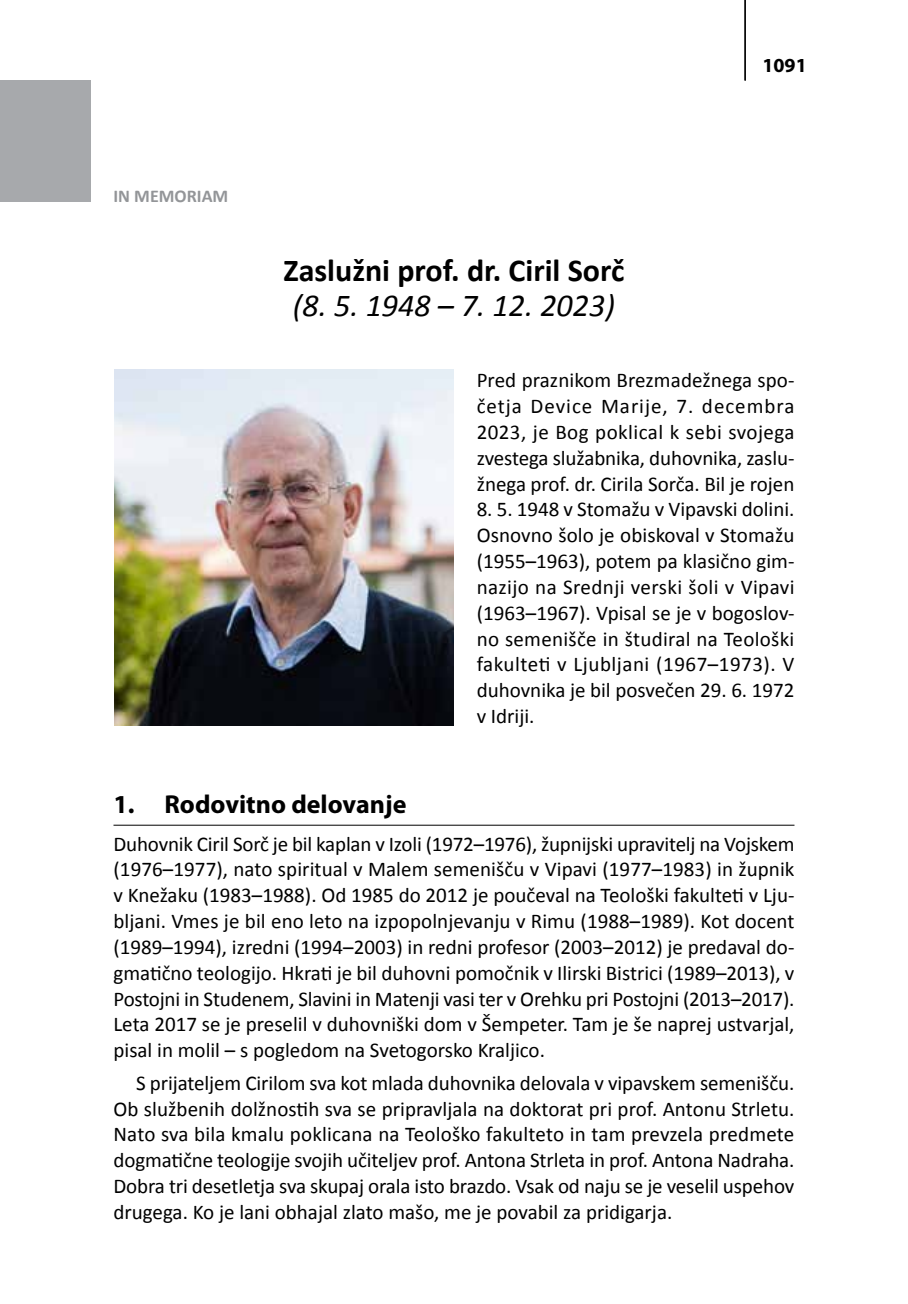
<style>
.page{position:relative;width:908px;height:1304px;background:#fff}
.page>*{position:absolute;margin:0;border:0;box-sizing:border-box;transform-origin:0 0}
.t1{font:700 32px "Calibri";color:#000}
.t2{font:italic 32px "Calibri";color:#000}
.t3{font:700 26px "Myriad Pro";color:#000}
.t4{font:21px/25.8px "Calibri";color:#000;text-align:justify}
.t5{font:700 20px "Myriad Pro";color:#000}
.t6{font:700 18px "Calibri";color:#939598}
</style>
<div class="page">
<hr style="left:744px;top:0;width:1px;height:81px;background:#000">
<div style="left:0;top:81px;width:91px;height:121px;background:#a7a9ac"></div>
<hr style="left:113px;top:825px;width:681px;height:1px;background:#000">
<img style="left:114px;top:370px;width:340px;height:356px">
<p class="t6" style="left:113px;top:184px;width:116px">IN MEMORIAM</p>
<h1 class="t1" style="left:283px;top:250px;width:342px">Zaslužni prof. dr. Ciril Sorč</h1>
<h1 class="t2" style="left:293px;top:284px;width:323px">(8. 5. 1948 – 7. 12. 2023)</h1>
<p class="t5" style="left:762px;top:52px;width:46px">1091</p>
<p class="t4" style="left:476px;top:367px;width:319px">Pred praznikom Brezmadežnega spo&shy;četja Device Marije, 7. decembra 2023, je Bog poklical k sebi svojega zvestega služabnika, duhovnika, zaslu&shy;žnega prof. dr. Cirila Sorča. Bil je rojen</p>
<p class="t4" style="left:476px;top:497px;width:319px">8. 5. 1948 v Stomažu v Vipavski dolini.<br>Osnovno šolo je obiskoval v Stomažu (1955–1963), potem pa klasično gim&shy;nazijo na Srednji verski šoli v Vipavi (1963–1967). Vpisal se je v bogoslov&shy;no semenišče in študiral na Teološki fakulteti v Ljubljani (1967–1973). V duhovnika je bil posvečen 29. 6. 1972 v Idriji.</p>
<p class="t3" style="left:113px;top:788px;width:294px">1. Rodovitno delovanje</p>
<p class="t4" style="left:113px;top:831px;width:682px">Duhovnik Ciril Sorč je bil kaplan v Izoli (1972–1976), župnijski upravitelj na Vojskem (1976–1977), nato spiritual v Malem semenišču v Vipavi (1977–1983) in župnik v Knežaku (1983–1988). Od 1985 do 2012 je poučeval na Teološki fakulteti v Lju&shy;bljani. Vmes je bil eno leto na izpopolnjevanju v Rimu (1988–1989). Kot docent (1989–1994), izredni (1994–2003) in redni profesor (2003–2012) je predaval do&shy;gmatično teologijo. Hkrati je bil duhovni pomočnik v Ilirski Bistrici (1989–2013), v Postojni in Studenem, Slavini in Matenji vasi ter v Orehku pri Postojni (2013–2017).<br>Leta 2017 se je preselil v duhovniški dom v Šempeter. Tam je še naprej ustvarjal, pisal in molil – s pogledom na Svetogorsko Kraljico.</p>
<p class="t4" style="left:113px;top:1070px;width:682px;text-indent:23px">S prijateljem Cirilom sva kot mlada duhovnika delovala v vipavskem semenišču.<br>Ob službenih dolžnostih sva se pripravljala na doktorat pri prof. Antonu Strletu.<br>Nato sva bila kmalu poklicana na Teološko fakulteto in tam prevzela predmete dogmatične teologije svojih učiteljev prof. Antona Strleta in prof. Antona Nadraha.<br>Dobra tri desetletja sva skupaj orala isto brazdo. Vsak od naju se je veselil uspehov drugega. Ko je lani obhajal zlato mašo, me je povabil za pridigarja.</p>
</div>
